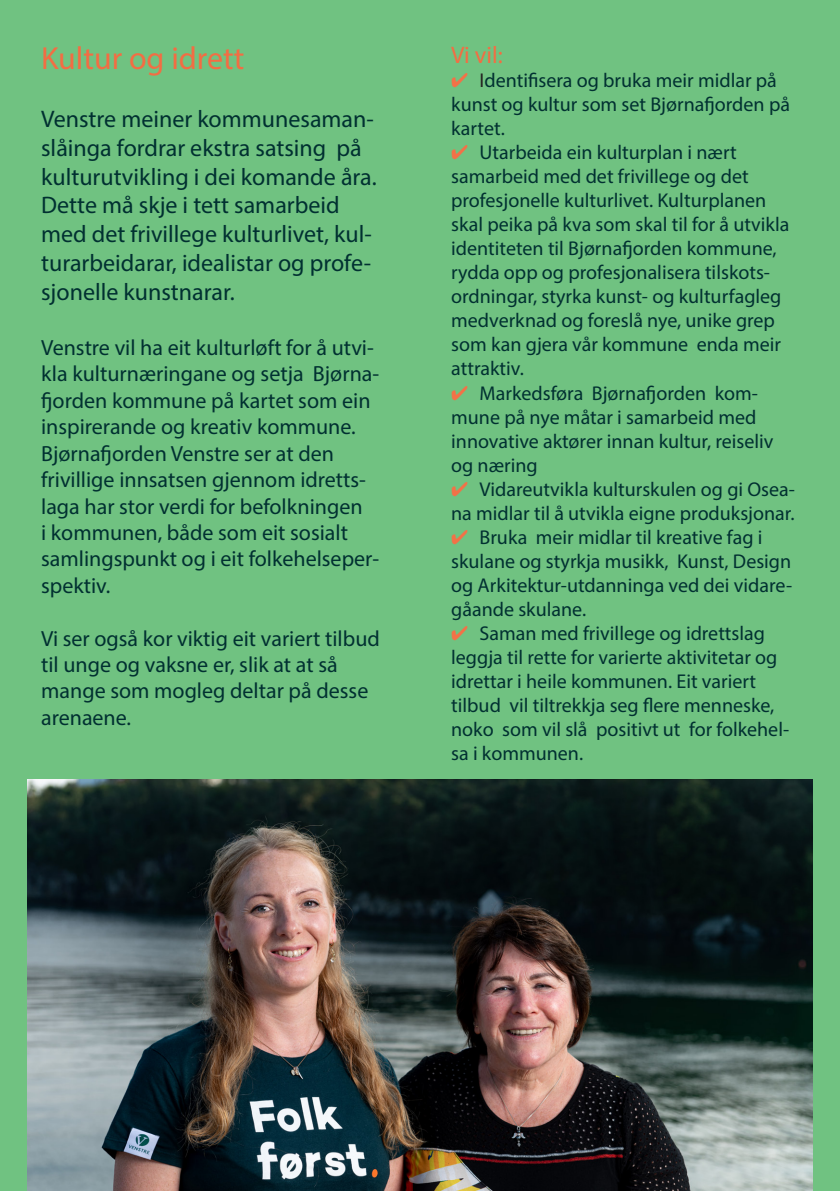
<style>
.page{position:relative;width:840px;height:1191px;background:#fff}
.page>*{position:absolute;margin:0;border:0;box-sizing:border-box;transform-origin:0 0}
.Punktliste_Vgrønn{font:32px "Myriad Pro";color:#f36d43}
.Punktliste_Vgrønn-2{font:24px/28.8px "Myriad Pro";color:#013031}
.t1{font:24px "Myriad Pro";color:#f36d43}
.Punktliste_Vgrønn-3{font:22px/26.4px "Myriad Pro";color:#013031}
.t2{font:20px/24px "Myriad Pro";color:#013031}
.s1{color:#f37147}
.s2{color:#231f20}
</style>
<div class="page">
<div style="left:0;top:0;width:839px;height:1190px;background:#70c281"></div>
<img style="left:27px;top:779px;width:785px;height:411px">
<p class="Punktliste_Vgrønn" style="left:41px;top:39px;width:204px">Kultur og idrett</p>
<p class="Punktliste_Vgrønn-2" style="left:41px;top:104px;width:337px">Venstre meiner kommunesaman&shy;slåinga fordrar ekstra satsing på kulturutvikling i dei komande åra.<br>Dette må skje i tett samarbeid med det frivillege kulturlivet, kul&shy;turarbeidarar, idealistar og profe&shy;sjonelle kunstnarar.</p>
<p class="Punktliste_Vgrønn-3" style="left:41px;top:334px;width:339px">Venstre vil ha eit kulturløft for å utvi&shy;kla kulturnæringane og setja Bjørna&shy;fjorden kommune på kartet som ein inspirerande og kreativ kommune.<br>Bjørnafjorden Venstre ser at den frivillige innsatsen gjennom idretts&shy;laga har stor verdi for befolkningen<br>i kommunen, både som eit sosialt samlingspunkt og i eit folkehelseper&shy;spektiv.</p>
<p class="Punktliste_Vgrønn-3" style="left:41px;top:624px;width:340px">Vi ser også kor viktig eit variert tilbud til unge og vaksne er, slik at at så mange som mogleg deltar på desse arenaene.</p>
<p class="t1" style="left:451px;top:41px;width:53px">Vi vil:</p>
<p class="t2" style="left:451px;top:68px;width:340px"><span class="s1">✔</span> <span class="s2">I</span>dentifisera og bruka meir midlar på kunst og kultur som set Bjørnafjorden på kartet.</p>
<p class="t2" style="left:451px;top:140px;width:340px"><span class="s1">✔</span> Utarbeida ein kulturplan i nært samarbeid med det frivillege og det profesjonelle kulturlivet. Kulturplanen skal peika på kva som skal til for å utvikla identiteten til Bjørnafjorden kommune, rydda opp og profesjonalisera tilskots&shy;ordningar, styrka kunst- og kulturfagleg medverknad og foreslå nye, unike grep som kan gjera vår kommune enda meir attraktiv.</p>
<p class="t2" style="left:451px;top:380px;width:323px"><span class="s1">✔</span> Markedsføra Bjørnafjorden kom&shy;mune på nye måtar i samarbeid med innovative aktører innan kultur, reiseliv og næring</p>
<p class="t2" style="left:451px;top:476px;width:345px"><span class="s1">✔</span> Vidareutvikla kulturskulen og gi Osea&shy;na midlar til å utvikla eigne produksjonar.</p>
<p class="t2" style="left:451px;top:524px;width:342px"><span class="s1">✔</span> Bruka meir midlar til kreative fag i skulane og styrkja musikk, Kunst, Design og Arkitektur-utdanninga ved dei vidare&shy;gåande skulane.</p>
<p class="t2" style="left:451px;top:620px;width:339px"><span class="s1">✔</span> Saman med frivillege og idrettslag leggja til rette for varierte aktivitetar og idrettar i heile kommunen. Eit variert tilbud vil tiltrekkja seg flere menneske, noko som vil slå positivt ut for folkehel&shy;sa i kommunen.</p>
</div>
